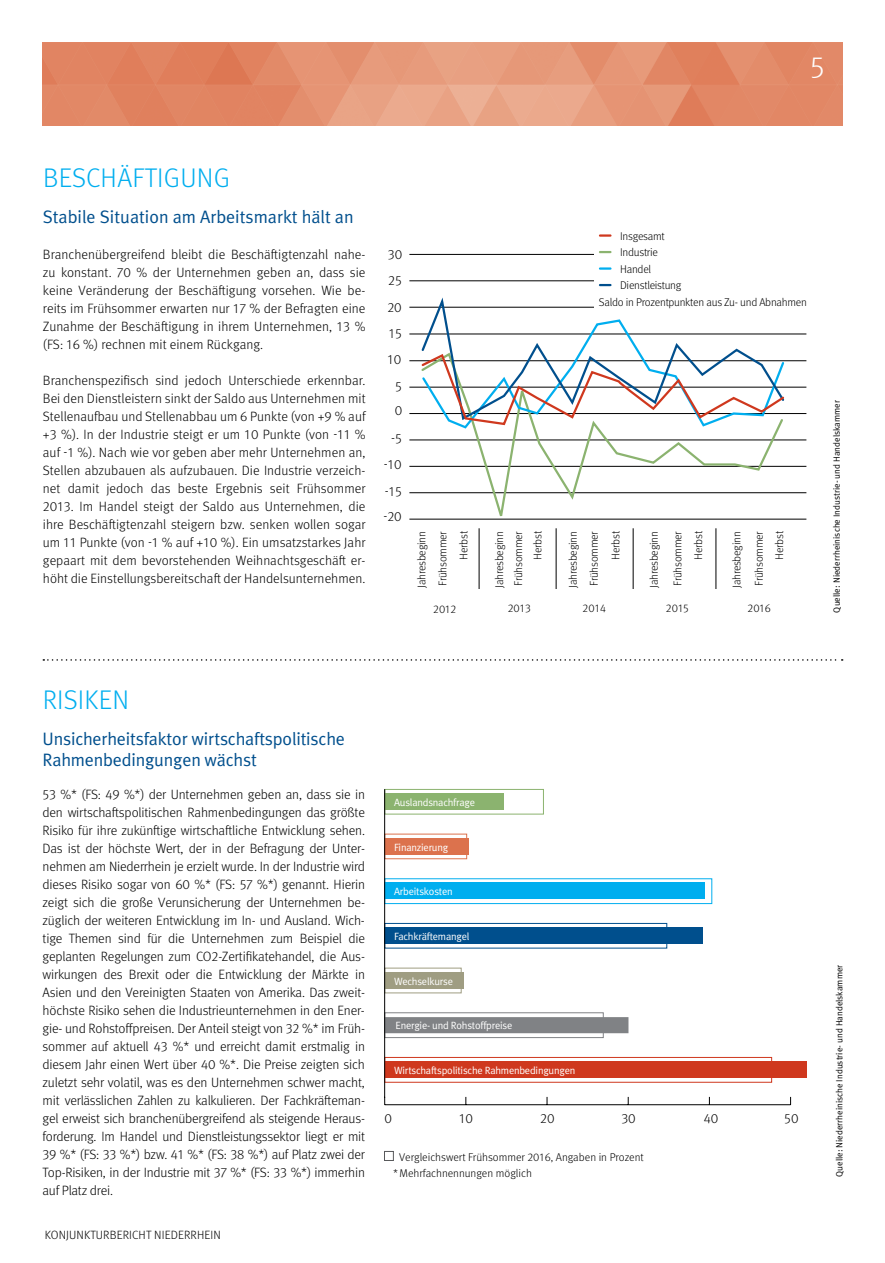
<style>
.page{position:relative;width:885px;height:1263px;background:#fff}
.page>*{position:absolute;margin:0;border:0;box-sizing:border-box;transform-origin:0 0}
.t1{font:300 30px "Meta OT";color:#fff}
.t2{font:300 27px "Meta OT";letter-spacing:.01em;color:#00aeef}
.t3{font:18px/21.6px "Meta Plus Normal";letter-spacing:-.01em;color:#004f8d}
.t4{font:300 13.5px/18px "Meta OT";color:#000;text-align:justify}
.t5{font:300 12px "Meta OT";letter-spacing:.01em;color:#000}
.t6{font:300 11.25px/20.9px "Meta OT";letter-spacing:-.02em;color:#000}
.t7{font:300 11.25px/16.5px "Meta OT";color:#000}
.t8{font:10.5px "Meta Plus Normal";letter-spacing:-.02em;color:#fff}
.t9{font:9px "Meta Plus Normal";color:#000}
</style>
<div class="page">
<img style="left:43px;top:43px;width:799px;height:82px">
<svg style="left:43px;top:659px;width:799px;height:2px"></svg>
<div style="left:384px;top:1151px;width:9px;height:10px;border:1px solid #58595b"></div>
<div style="left:384px;top:794px;width:120px;height:16px;background:#8bb36f"></div>
<div style="left:384px;top:789px;width:159px;height:25px;border:1px solid #8bb36f"></div>
<div style="left:384px;top:838px;width:85px;height:16px;background:#dc724d"></div>
<div style="left:384px;top:834px;width:83px;height:25px;border:1px solid #dc724d"></div>
<div style="left:385px;top:883px;width:319px;height:16px;background:#00aeef"></div>
<div style="left:384px;top:878px;width:328px;height:26px;border:1px solid #00aeef"></div>
<div style="left:384px;top:928px;width:318px;height:16px;background:#004f8d"></div>
<div style="left:384px;top:923px;width:283px;height:25px;border:1px solid #004f8d"></div>
<div style="left:384px;top:972px;width:80px;height:16px;background:#9f9d82"></div>
<div style="left:384px;top:968px;width:77px;height:25px;border:1px solid #9f9d82"></div>
<div style="left:384px;top:1017px;width:244px;height:16px;background:#808285;border:2px solid #808285"></div>
<div style="left:384px;top:1012px;width:219px;height:26px;border:1px solid #808285"></div>
<div style="left:385px;top:1062px;width:421px;height:16px;background:#cf381e"></div>
<div style="left:384px;top:1057px;width:387px;height:25px;border:1px solid #cf381e"></div>
<hr style="left:384px;top:1104px;width:406px;height:1px;background:#000">
<hr style="left:384px;top:789px;width:1px;height:309px;background:#000">
<hr style="left:409px;top:254px;width:397px;height:1px;background:#000">
<hr style="left:409px;top:281px;width:397px;height:1px;background:#000">
<hr style="left:409px;top:307px;width:397px;height:1px;background:#000">
<hr style="left:409px;top:334px;width:397px;height:1px;background:#000">
<hr style="left:409px;top:440px;width:397px;height:1px;background:#000">
<hr style="left:409px;top:413px;width:397px;height:1px;background:#000">
<hr style="left:409px;top:360px;width:397px;height:1px;background:#000">
<hr style="left:409px;top:387px;width:397px;height:1px;background:#000">
<hr style="left:409px;top:492px;width:397px;height:1px;background:#000">
<hr style="left:409px;top:519px;width:397px;height:1px;background:#000">
<hr style="left:409px;top:466px;width:397px;height:1px;background:#000">
<div style="left:594px;top:210px;width:217px;height:100px;background:#fff"></div>
<svg style="left:600px;top:234px;width:10px;height:3px"></svg>
<svg style="left:600px;top:251px;width:10px;height:2px"></svg>
<svg style="left:600px;top:267px;width:10px;height:3px"></svg>
<svg style="left:600px;top:284px;width:10px;height:2px"></svg>
<hr style="left:479px;top:528px;width:1px;height:61px;background:#000">
<hr style="left:556px;top:528px;width:1px;height:61px;background:#000">
<hr style="left:632px;top:528px;width:1px;height:61px;background:#000">
<hr style="left:715px;top:528px;width:1px;height:61px;background:#000">
<svg style="left:419px;top:430px;width:365px;height:90px"></svg>
<svg style="left:420px;top:297px;width:174px;height:21px"></svg>
<svg style="left:419px;top:318px;width:367px;height:112px"></svg>
<h1 class="t1" style="left:809px;top:49px;width:17px">5</h1>
<h2 class="t2" style="left:43px;top:161px;width:189px">BESCHÄFTIGUNG</h2>
<h3 class="t3" style="left:43px;top:205px;width:312px">Stabile Situation am Arbeitsmarkt hält an</h3>
<p class="t4" style="left:43px;top:245px;width:324px">Branchenübergreifend bleibt die Beschäftigtenzahl nahe&shy;zu konstant. 70 % der Unternehmen geben an, dass sie keine Veränderung der Beschäftigung vorsehen. Wie be&shy;reits im Frühsommer erwarten nur 17 % der Befragten eine Zunahme der Beschäftigung in ihrem Unternehmen, 13 % (FS: 16 %) rechnen mit einem Rückgang.</p>
<p class="t4" style="left:43px;top:371px;width:324px">Branchenspezifisch sind jedoch Unterschiede erkennbar.<br>Bei den Dienstleistern sinkt der Saldo aus Unternehmen mit Stellenaufbau und Stellenabbau um 6 Punkte (von +9 % auf +3 %). In der Industrie steigt er um 10 Punkte (von -11 % auf -1 %). Nach wie vor geben aber mehr Unternehmen an, Stellen abzubauen als aufzubauen. Die Industrie verzeich&shy;net damit jedoch das beste Ergebnis seit Frühsommer 2013. Im Handel steigt der Saldo aus Unternehmen, die ihre Beschäftigtenzahl steigern bzw. senken wollen sogar um 11 Punkte (von -1 % auf +10 %). Ein umsatzstarkes Jahr gepaart mit dem bevorstehenden Weihnachtsgeschäft er&shy;höht die Einstellungsbereitschaft der Handelsunternehmen.</p>
<p class="t4" style="left:388px;top:245px;width:16px">30</p>
<p class="t4" style="left:387px;top:267px;width:16px;line-height:26.8px">25<br>20<br>15</p>
<p class="t4" style="left:387px;top:351px;width:15px">10</p>
<p class="t4" style="left:395px;top:377px;width:8px">5</p>
<p class="t4" style="left:395px;top:402px;width:9px">0</p>
<p class="t4" style="left:391px;top:429px;width:12px">-5</p>
<p class="t4" style="left:384px;top:451px;width:19px;line-height:27.2px">-10 -15</p>
<p class="t4" style="left:383px;top:507px;width:20px">-20</p>
<p class="t6" style="left:620px;top:226px;width:46px">Insgesamt</p>
<p class="t6" style="left:620px;top:242px;width:39px">Industrie</p>
<p class="t6" style="left:620px;top:259px;width:33px">Handel</p>
<p class="t6" style="left:620px;top:275px;width:63px">Dienstleistung</p>
<p class="t6" style="left:598px;top:292px;width:210px">Saldo in Prozentpunkten aus Zu- und Abnahmen</p>
<p class="t6" style="left:411px;top:588px;width:58px;text-align:right;rotate:-90deg">Jahresbeginn<br>Frühsommer<br>Herbst</p>
<p class="t6" style="left:490px;top:588px;width:58px;line-height:19px;text-align:right;rotate:-90deg">Jahresbeginn<br>Frühsommer<br>Herbst</p>
<p class="t6" style="left:562px;top:588px;width:58px;rotate:-90deg">Jahresbeginn<br>Frühsommer</p>
<p class="t6" style="left:642px;top:588px;width:58px;line-height:23.9px;rotate:-90deg">Jahresbeginn<br>Frühsommer</p>
<p class="t6" style="left:725px;top:588px;width:58px;line-height:22.2px;rotate:-90deg">Jahresbeginn<br>Frühsommer</p>
<p class="t6" style="left:605px;top:560px;width:30px;rotate:-90deg">Herbst</p>
<p class="t6" style="left:688px;top:560px;width:30px;rotate:-90deg">Herbst</p>
<p class="t6" style="left:769px;top:560px;width:30px;rotate:-90deg">Herbst</p>
<p class="t6" style="left:433px;top:598px;width:25px">2012</p>
<p class="t6" style="left:507px;top:598px;width:25px">2013</p>
<p class="t6" style="left:582px;top:598px;width:25px">2014</p>
<p class="t6" style="left:666px;top:598px;width:25px">2015</p>
<p class="t6" style="left:747px;top:598px;width:25px">2016</p>
<p class="t9" style="left:831px;top:612px;width:214px;rotate:-90deg">Quelle: Niederrheinische Industrie- und Handelskammer</p>
<h2 class="t2" style="left:43px;top:683px;width:88px">RISIKEN</h2>
<h3 class="t3" style="left:43px;top:727px;width:304px">Unsicherheitsfaktor wirtschaftspolitische<br>Rahmenbedingungen wächst</h3>
<p class="t4" style="left:42px;top:785px;width:324px">53 %* (FS: 49 %*) der Unternehmen geben an, dass sie in den wirtschaftspolitischen Rahmenbedingungen das größte Risiko für ihre zukünftige wirtschaftliche Entwicklung sehen.<br>Das ist der höchste Wert, der in der Befragung der Unter&shy;nehmen am Niederrhein je erzielt wurde. In der Industrie wird dieses Risiko sogar von 60 %* (FS: 57 %*) genannt. Hierin zeigt sich die große Verunsicherung der Unternehmen be&shy;züglich der weiteren Entwicklung im In- und Ausland. Wich&shy;tige Themen sind für die Unternehmen zum Beispiel die geplanten Regelungen zum CO2-Zertifikatehandel, die Aus&shy;wirkungen des Brexit oder die Entwicklung der Märkte in Asien und den Vereinigten Staaten von Amerika. Das zweit&shy;höchste Risiko sehen die Industrieunternehmen in den Ener&shy;gie- und Rohstoffpreisen. Der Anteil steigt von 32 %* im Früh&shy;sommer auf aktuell 43 %* und erreicht damit erstmalig in diesem Jahr einen Wert über 40 %*. Die Preise zeigten sich zuletzt sehr volatil, was es den Unternehmen schwer macht, mit verlässlichen Zahlen zu kalkulieren. Der Fachkräfteman&shy;gel erweist sich branchenübergreifend als steigende Heraus&shy;forderung. Im Handel und Dienstleistungssektor liegt er mit 39 %* (FS: 33 %*) bzw. 41 %* (FS: 38 %*) auf Platz zwei der Top-Risiken, in der Industrie mit 37 %* (FS: 33 %*) immerhin auf Platz drei.</p>
<p class="t5" style="left:45px;top:1228px;width:177px">KONJUNKTURBERICHT NIEDERRHEIN</p>
<p class="t8" style="left:394px;top:796px;width:82px">Auslandsnachfrage</p>
<p class="t8" style="left:394px;top:841px;width:56px">Finanzierung</p>
<p class="t8" style="left:394px;top:886px;width:60px">Arbeitskosten</p>
<p class="t8" style="left:394px;top:930px;width:77px">Fachkräftemangel</p>
<p class="t8" style="left:394px;top:975px;width:60px">Wechselkurse</p>
<p class="t8" style="left:395px;top:1020px;width:118px">Energie- und Rohstoffpreise</p>
<p class="t8" style="left:394px;top:1064px;width:183px">Wirtschaftspolitische Rahmenbedingungen</p>
<p class="t4" style="left:384px;top:1109px;width:9px">0</p>
<p class="t4" style="left:459px;top:1109px;width:15px">10</p>
<p class="t4" style="left:540px;top:1109px;width:16px">20</p>
<p class="t4" style="left:621px;top:1109px;width:16px">30</p>
<p class="t4" style="left:703px;top:1109px;width:16px">40</p>
<p class="t4" style="left:784px;top:1109px;width:16px">50</p>
<p class="t7" style="left:393px;top:1149px;width:252px;text-indent:6px">Vergleichswert Frühsommer 2016, Angaben in Prozent *Mehrfachnennungen möglich</p>
<p class="t9" style="left:833px;top:1177px;width:214px;rotate:-90deg">Quelle: Niederrheinische Industrie- und Handelskammer</p>
</div>
